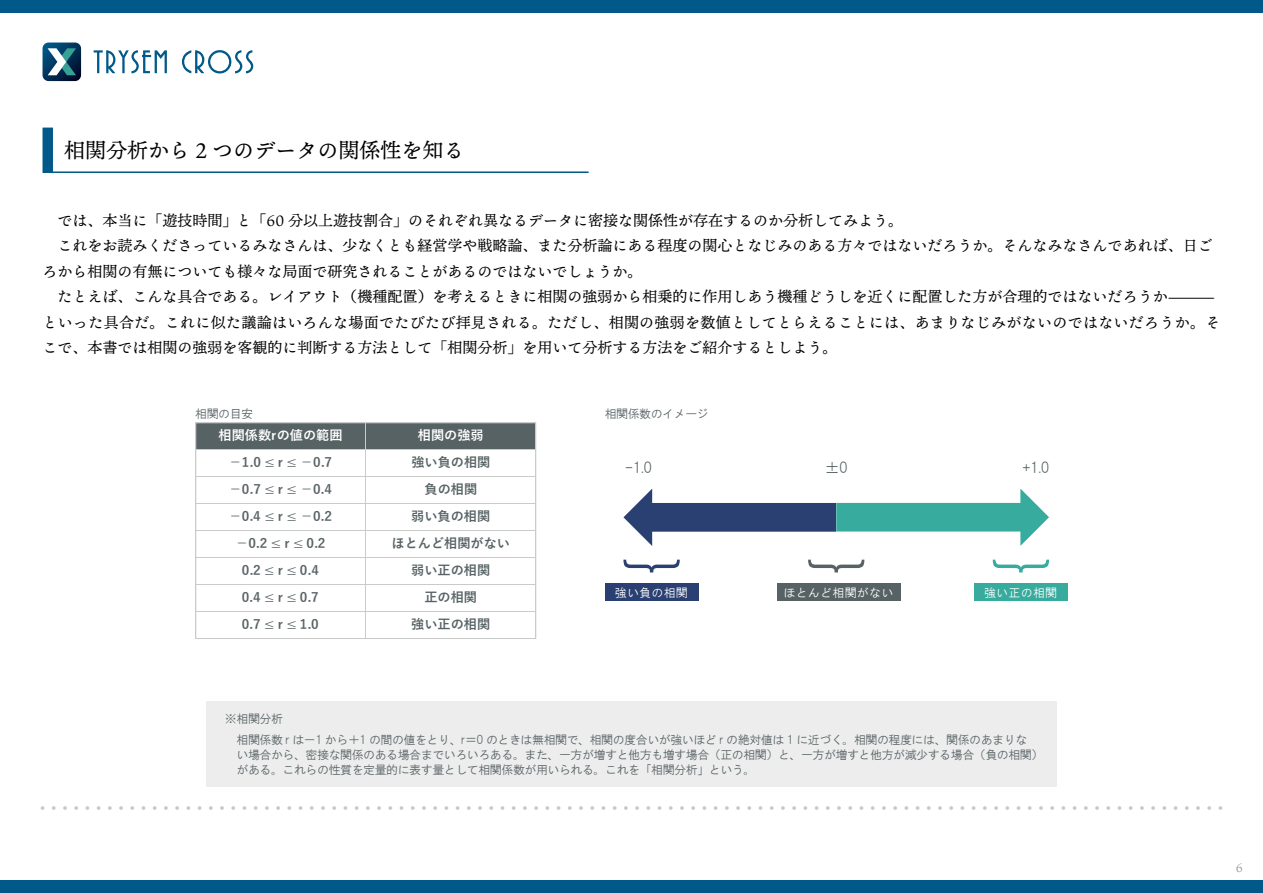
<style>
.page{position:relative;width:1263px;height:893px;background:#fff}
.page>*{position:absolute;margin:0;border:0;box-sizing:border-box;transform-origin:0 0}
.t1{font:21px "Ten Mincho Text";color:#000}
.t2{font:15px/25.5px "Ten Mincho Text";color:#000}
.t3{font:15px "HGS Gothic M";color:#576264}
.t4{font:700 13.2px "Yu Gothic";color:#586365}
.t5{font:700 13.2px "Yu Gothic";color:#fff}
.t6{font:12px/21px "HGS Gothic M";letter-spacing:-.04em;color:#576264}
.t7{font:12px "HGS Gothic M";letter-spacing:.02em;color:#fff}
.t8{font:12px "Ten Mincho Text";color:#9fa0a0}
</style>
<div class="page">
<div style="left:0;top:0;width:1263px;height:13px;background:#005989"></div>
<div style="left:0;top:880px;width:1263px;height:13px;background:#005989"></div>
<svg style="left:94px;top:50px;width:73px;height:23px"></svg>
<svg style="left:182px;top:50px;width:71px;height:23px"></svg>
<svg style="left:43px;top:43px;width:38px;height:38px"></svg>
<svg style="left:41px;top:806px;width:3px;height:4px"></svg>
<svg style="left:52px;top:806px;width:1159px;height:4px"></svg>
<svg style="left:1218px;top:806px;width:4px;height:4px"></svg>
<svg style="left:43px;top:128px;width:546px;height:45px"></svg>
<div style="left:206px;top:701px;width:851px;height:85px;background:#ededed"></div>
<hr style="left:195px;top:422px;width:1px;height:217px;background:#c9caca">
<hr style="left:196px;top:422px;width:340px;height:1px;background:#c9caca">
<svg style="left:196px;top:423px;width:340px;height:216px"></svg>
<svg style="left:623px;top:489px;width:426px;height:57px"></svg>
<div style="left:605px;top:584px;width:93px;height:17px;background:#2a4073"></div>
<div style="left:777px;top:584px;width:123px;height:17px;background:#576264"></div>
<div style="left:974px;top:584px;width:94px;height:17px;background:#37ab9d"></div>
<svg style="left:623px;top:560px;width:57px;height:12px"></svg>
<svg style="left:808px;top:560px;width:56px;height:12px"></svg>
<svg style="left:993px;top:560px;width:56px;height:12px"></svg>
<h1 class="t1" style="left:64px;top:139px;width:402px">相関分析から 2 つのデータの関係性を知る</h1>
<p class="t2" style="left:43px;top:208px;width:1179px">　では、本当に「遊技時間」と「60 分以上遊技割合」のそれぞれ異なるデータに密接な関係性が存在するのか分析してみよう。<br>　これをお読みくださっているみなさんは、少なくとも経営学や戦略論、また分析論にある程度の関心となじみのある方々ではないだろうか。そんなみなさんであれば、日ごろから相関の有無についても様々な局面で研究されることがあるのではないでしょうか。<br>　たとえば、こんな具合である。レイアウト（機種配置）を考えるときに相関の強弱から相乗的に作用しあう機種どうしを近くに配置した方が合理的ではないだろうか―――といった具合だ。これに似た議論はいろんな場面でたびたび拝見される。ただし、相関の強弱を数値としてとらえることには、あまりなじみがないのではないだろうか。そこで、本書では相関の強弱を客観的に判断する方法として「相関分析」を用いて分析する方法をご紹介するとしよう。</p>
<p class="t6" style="left:195px;top:403px;width:60px">相関の目安</p>
<p class="t6" style="left:605px;top:403px;width:106px">相関係数のイメージ</p>
<p class="t5" style="left:219px;top:428px;width:125px">相関係数rの値の範囲</p>
<p class="t5" style="left:418px;top:428px;width:67px">相関の強弱</p>
<p class="t4" style="left:229px;top:455px;width:105px">－1.0 ≤ r ≤ －0.7</p>
<p class="t4" style="left:411px;top:455px;width:80px">強い負の相関</p>
<p class="t4" style="left:229px;top:482px;width:105px">－0.7 ≤ r ≤ －0.4</p>
<p class="t4" style="left:424px;top:482px;width:54px">負の相関</p>
<p class="t4" style="left:229px;top:509px;width:105px">－0.4 ≤ r ≤ －0.2</p>
<p class="t4" style="left:411px;top:509px;width:80px">弱い負の相関</p>
<p class="t4" style="left:235px;top:536px;width:92px">－0.2 ≤ r ≤ 0.2</p>
<p class="t4" style="left:391px;top:536px;width:120px">ほとんど相関がない</p>
<p class="t4" style="left:242px;top:563px;width:78px">0.2 ≤ r ≤ 0.4</p>
<p class="t4" style="left:411px;top:563px;width:80px">弱い正の相関</p>
<p class="t4" style="left:242px;top:590px;width:78px">0.4 ≤ r ≤ 0.7</p>
<p class="t4" style="left:424px;top:590px;width:54px">正の相関</p>
<p class="t4" style="left:242px;top:617px;width:78px">0.7 ≤ r ≤ 1.0</p>
<p class="t4" style="left:411px;top:617px;width:80px">強い正の相関</p>
<p class="t3" style="left:625px;top:460px;width:29px">-1.0</p>
<p class="t3" style="left:825px;top:460px;width:25px">±0</p>
<p class="t3" style="left:1022px;top:460px;width:29px">+1.0</p>
<p class="t7" style="left:615px;top:586px;width:75px">強い負の相関</p>
<p class="t7" style="left:783px;top:586px;width:111px">ほとんど相関がない</p>
<p class="t7" style="left:984px;top:586px;width:75px">強い正の相関</p>
<p class="t6" style="left:225px;top:708px;width:804px">※相関分析<br>　相関係数 r は－1 から＋1 の間の値をとり、r＝0 のときは無相関で、相関の度合いが強いほど r の絶対値は 1 に近づく。相関の程度には、関係のあまりな</p>
<p class="t6" style="left:225px;top:747px;width:820px;line-height:15px">　い場合から、密接な関係のある場合までいろいろある。また、一方が増すと他方も増す場合（正の相関）と、一方が増すと他方が減少する場合（負の相関）　がある。これらの性質を定量的に表す量として相関係数が用いられる。これを「相関分析」という。</p>
<p class="t8" style="left:1236px;top:861px;width:9px">6</p>
</div>
